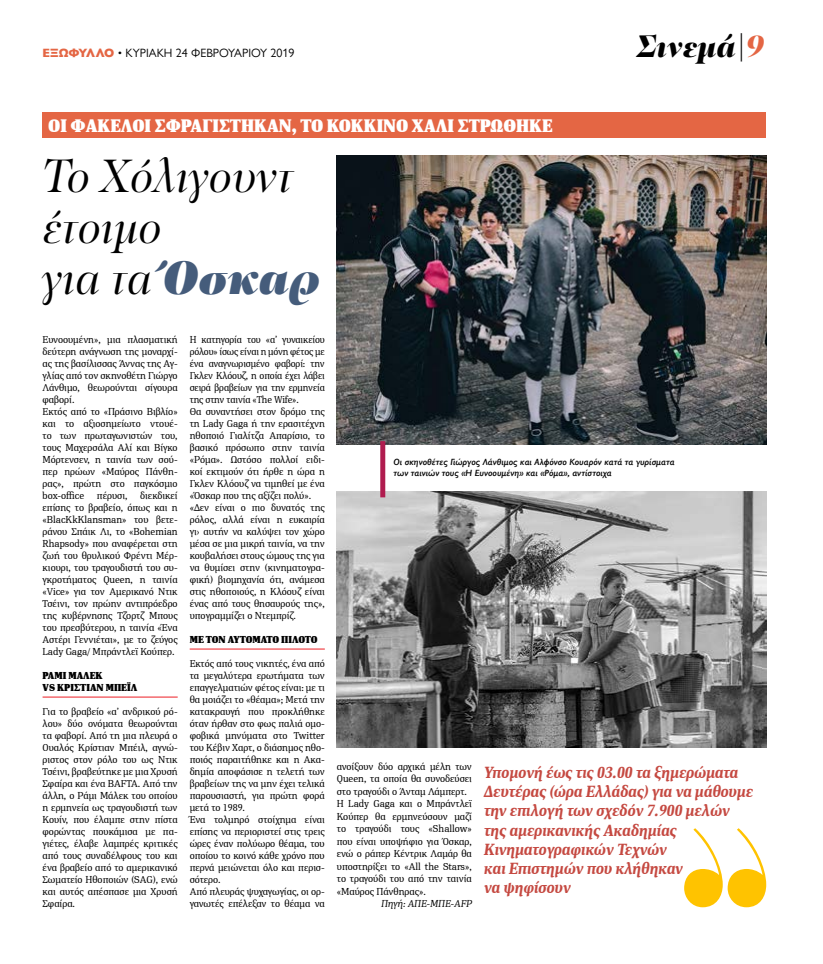
<style>
.page{position:relative;width:823px;height:964px;background:#fff}
.page>*{position:absolute;margin:0;border:0;box-sizing:border-box;transform-origin:0 0}
.t1{font:italic 48px/51px "PF Regal Display Pro";color:#000}
.t2{font:italic 900 32px "PF Regal Display Pro";color:#000}
.t3{font:900 18px "PFDIN Serif";color:#fff}
.t4{font:italic 700 16px/19.2px "PFDIN Serif";color:#c54941}
.t5{font:12px "Gill Sans Nova";color:#000}
.t6{font:10px/12px "PFDIN Serif";color:#000}
.t7{font:900 10px/12px "PFDIN Serif";color:#000}
.t8{font:900 10px "PFDIN Serif";letter-spacing:-.02em;color:#000}
.t9{font:italic 10px "PFDIN Serif";color:#000}
.t10{font:italic 600 9px/10.8px "Gill Sans Nova";color:#000}
.s1{font-weight:800;color:#e46644}
.s2{font-family:"PF Regal Display Pro U Black";color:#455c7b}
.s3{color:#e46644}
</style>
<div class="page">
<div style="left:43px;top:112px;width:722px;height:26px;background:#e46644"></div>
<hr style="left:43px;top:697px;width:134px;height:1px;background:#ed1d24">
<hr style="left:189px;top:649px;width:135px;height:1px;background:#ed1d24">
<img style="left:336px;top:156px;width:429px;height:288px">
<img style="left:336px;top:492px;width:429px;height:256px">
<div style="left:380px;top:441px;width:5px;height:56px;background:#b01c4f"></div>
<svg style="left:684px;top:828px;width:81px;height:79px"></svg>
<p class="t5" style="left:43px;top:45px;width:253px"><span class="s1">ΕΞΩΦΥΛΛΟ</span> • ΚΥΡΙΑΚΗ 24 ΦΕΒΡΟΥΑΡΙΟΥ 2019</p>
<h3 class="t3" style="left:48px;top:114px;width:505px">ΟΙ ΦΆΚΕΛΟΙ ΣΦΡΑΓΊΣΤΗΚΑΝ, ΤΟ ΚΌΚΚΙΝΟ ΧΑΛΊ ΣΤΡΏΘΗΚΕ</h3>
<h1 class="t1" style="left:43px;top:151px;width:279px">Το Χόλιγουντ έτοιμο<br>για τα <span class="s2">Όσκαρ</span></h1>
<h2 class="t2" style="left:636px;top:26px;width:129px">Σινεμά|<span class="s3">9</span></h2>
<p class="t6" style="left:43px;top:333px;width:136px">Ευνοουμένη», μια πλασματική δεύτερη ανάγνωση της μοναρχί&shy;ας της βασίλισσας Άννας της Αγ&shy;γλίας από τον σκηνοθέτη Γιώργο<br>Λάνθιμο, θεωρούνται σίγουρα φαβορί.<br>Εκτός από το «Πράσινο Βιβλίο» και το αξιοσημείωτο ντουέ&shy;το των πρωταγωνιστών του, τους Μαχερσάλα Αλί και Βίγκο<br>Μόρτενσεν, η ταινία των σού&shy;περ ηρώων «Μαύρος Πάνθη&shy;ρας», πρώτη στο παγκόσμιο box-office</p>
<p class="t6" style="left:43px;top:489px;width:136px;text-align:justify;text-indent:98px">διεκδικεί επίσης το βραβείο, όπως και η «BlacKkKlansman» του βετε&shy;ράνου Σπάικ Λι, το «Bohemian Rhapsody» που αναφέρεται στη ζωή του θρυλικού Φρέντι Μέρ&shy;κιουρι, του τραγουδιστή του συ&shy;γκροτήματος Queen, η ταινία «Vice» για τον Αμερικανό Ντικ Τσέινι, τον πρώην αντιπρόεδρο της κυβέρνησης Τζορτζ Μπους του πρεσβύτερου, η ταινία «Ένα Αστέρι Γεννιέται», με το ζεύγος Lady Gaga/ Μπράντλεϊ Κούπερ.</p>
<p class="t7" style="left:43px;top:670px;width:96px">ΡΆΜΙ ΜΆΛΕΚ<br>VS ΚΡΊΣΤΙΑΝ ΜΠΈΙΛ</p>
<p class="t6" style="left:43px;top:705px;width:136px;text-align:justify">Για το βραβείο «α’ ανδρικού ρό&shy;λου» δύο ονόματα θεωρούνται τα φαβορί. Από τη μια πλευρά ο Ουαλός Κρίστιαν Μπέιλ, αγνώ&shy;ριστος στον ρόλο του ως Ντικ Τσέινι, βραβεύτηκε με μια Χρυσή Σφαίρα και ένα BAFTA. Από την άλλη, ο Ράμι Μάλεκ του οποίου η ερμηνεία ως τραγουδιστή των Κουίν, που έλαμπε στην πίστα φορώντας πουκάμισα με πα&shy;γιέτες, έλαβε λαμπρές κριτικές από τους συναδέλφους του και ένα βραβείο από το αμερικανικό Σωματείο Ηθοποιών (SAG), ενώ και αυτός απέσπασε μια Χρυσή Σφαίρα.</p>
<p class="t6" style="left:97px;top:489px;width:32px">πέρυσι,</p>
<p class="t6" style="left:189px;top:333px;width:136px">Η κατηγορία του «α’ γυναικείου ρόλου» ίσως είναι η μόνη φέτος με ένα αναγνωρισμένο φαβορί: την<br>Γκλεν Κλόουζ, η οποία έχει λάβει σειρά βραβείων για την ερμηνεία της στην ταινία «The Wife».<br>Θα συναντήσει στον δρόμο της τη Lady Gaga ή την ερασιτέχνη ηθοποιό Γιαλίτζα Απαρίσιο, το βασικό πρόσωπο στην ταινία «Ρόμα». Ωστόσο πολλοί ειδι&shy;κοί εκτιμούν ότι ήρθε η ώρα η<br>Γκλεν Κλόουζ να τιμηθεί με ένα «Όσκαρ που της αξίζει πολύ». «Δεν είναι ο πιο δυνατός της ρόλος, αλλά είναι η ευκαιρία γι› αυτήν να καλύψει τον χώρο μέσα σε μια μικρή ταινία, να την κουβαλήσει στους ώμους της για να θυμίσει στην (κινηματογρα&shy;φική) βιομηχανία ότι, ανάμεσα στις ηθοποιούς, η Κλόουζ είναι ένας από τους θησαυρούς της», υπογραμμίζει ο Ντεμπρίζ.</p>
<p class="t8" style="left:189px;top:633px;width:129px">ΜΕ ΤΟΝ ΑΥΤΌΜΑΤΟ ΠΙΛΌΤΟ</p>
<p class="t6" style="left:189px;top:657px;width:136px">Εκτός από τους νικητές, ένα από τα μεγαλύτερα ερωτήματα των επαγγελματιών φέτος είναι: με τι θα μοιάζει το «θέαμα»; Μετά την κατακραυγή που προκλήθηκε όταν ήρθαν στο φως παλιά ομο&shy;φοβικά μηνύματα στο Twitter του Κέβιν Χαρτ, ο διάσημος ηθο&shy;ποιός παραιτήθηκε και η Ακα&shy;δημία αποφάσισε η τελετή των βραβείων της να μην έχει τελικά παρουσιαστή, για πρώτη φορά μετά το 1989.<br>Ένα τολμηρό στοίχημα είναι επίσης να περιοριστεί στις τρεις ώρες έναν πολύωρο θέαμα, του οποίου το κοινό κάθε χρόνο που περνά μειώνεται όλο και περισ&shy;σότερο.<br>Από πλευράς ψυχαγωγίας, οι ορ&shy;γανωτές επέλεξαν το θέαμα να</p>
<p class="t10" style="left:393px;top:456px;width:282px">Οι σκηνοθέτες Γιώργος Λάνθιμος και Αλφόνσο Κουαρόν κατά τα γυρίσματα των ταινιών τους «Η Ευνοουμένη» και «Ρόμα», αντίστοιχα</p>
<p class="t6" style="left:336px;top:760px;width:136px;line-height:12.5px">ανοίξουν δύο αρχικά μέλη των<br>Queen, τα οποία θα συνοδεύσει στο τραγούδι ο Άνταμ Λάμπερτ.<br>Η Lady Gaga και ο Μπράντλεϊ<br>Κούπερ θα ερμηνεύσουν μαζί το τραγούδι τους «Shallow» που είναι υποψήφιο για Όσκαρ, ενώ ο ράπερ Κέντρικ Λαμάρ θα υποστηρίξει το «All the Stars», το τραγούδι του από την ταινία «Μαύρος Πάνθηρας».</p>
<p class="t9" style="left:381px;top:897px;width:92px">Πηγή: ΑΠΕ-ΜΠΕ-AFP</p>
<h3 class="t4" style="left:483px;top:763px;width:270px">Υπομονή έως τις 03.00 τα ξημερώματα<br>Δευτέρας (ώρα Ελλάδας) για να μάθουμε την επιλογή των σχεδόν 7.900 μελών της αμερικανικής Ακαδημίας<br>Κινηματογραφικών Τεχνών<br>και Επιστημών που κλήθηκαν<br>να ψηφίσουν</h3>
</div>
